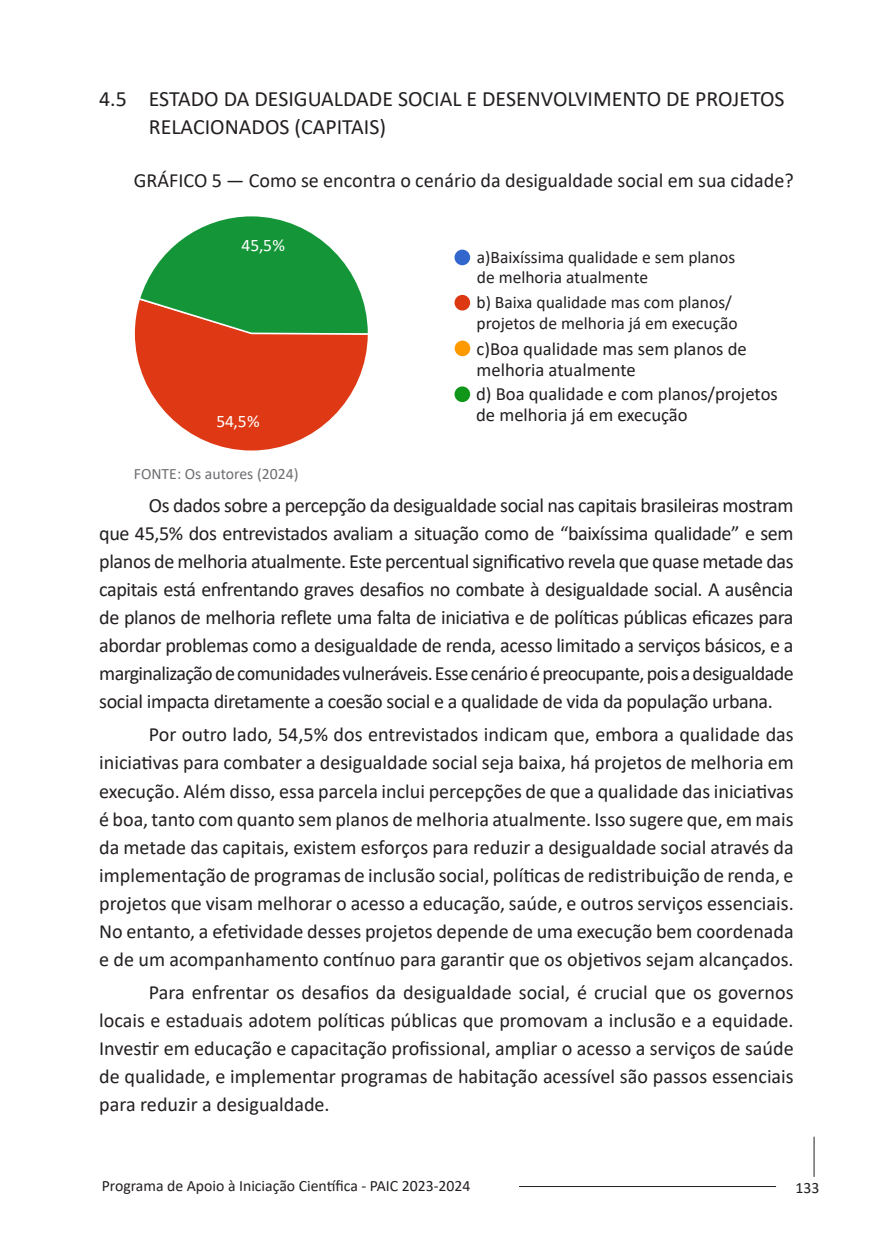
<style>
.page{position:relative;width:893px;height:1241px;background:#fff}
.page>*{position:absolute;margin:0;border:0;box-sizing:border-box;transform-origin:0 0}
.T2{font:21.88px/28px "Calibri";color:#231f20}
.PN{font:20.12px/28px "Calibri";color:#231f20;text-align:justify}
.textos_tabela{font:18.72px "Calibri";color:#231f20}
.textos_tabela-2{font:17.5px "Calibri";color:#231f20}
.textos_tabela-3{font:17.5px "Calibri";color:#fff}
.t1{font:15.75px "Calibri";color:#231f20}
.FONTE{font:15.75px "Calibri";color:#6c6d70}
</style>
<div class="page">
<hr style="left:814px;top:1136px;width:1px;height:40px;background:#231f20">
<hr style="left:519px;top:1185px;width:257px;height:1px;background:#231f20">
<svg style="left:135px;top:216px;width:233px;height:234px"></svg>
<div style="left:455px;top:340px;width:15px;height:16px;background:#f90;border-radius:50%"></div>
<div style="left:454px;top:295px;width:16px;height:15px;background:#dc3912;border-radius:50%"></div>
<div style="left:454px;top:249px;width:16px;height:16px;background:#36c;border-radius:50%"></div>
<div style="left:454px;top:386px;width:16px;height:16px;background:#109618;border-radius:50%"></div>
<p class="T2" style="left:149px;top:84px;width:637px;text-indent:-50px">4.5 ESTADO DA DESIGUALDADE SOCIAL E DESENVOLVIMENTO DE PROJETOS<br>RELACIONADOS (CAPITAIS)</p>
<p class="PN" style="left:134px;top:165px;width:661px">GRÁFICO 5 — Como se encontra o cenário da desigualdade social em sua cidade?</p>
<p class="textos_tabela-3" style="left:241px;top:233px;width:45px">45,5%</p>
<p class="textos_tabela-2" style="left:477px;top:244px;width:260px">a)Baixíssima qualidade e sem planos</p>
<p class="textos_tabela-2" style="left:477px;top:265px;width:173px">de melhoria atualmente</p>
<p class="textos_tabela-2" style="left:477px;top:290px;width:257px">b) Baixa qualidade mas com planos/</p>
<p class="textos_tabela-2" style="left:477px;top:311px;width:263px">projetos de melhoria já em execução</p>
<p class="textos_tabela" style="left:477px;top:335px;width:272px">c)Boa qualidade mas sem planos de</p>
<p class="textos_tabela" style="left:477px;top:356px;width:161px">melhoria atualmente</p>
<p class="textos_tabela" style="left:476px;top:381px;width:303px">d) Boa qualidade e com planos/projetos</p>
<p class="textos_tabela" style="left:476px;top:402px;width:213px">de melhoria já em execução</p>
<p class="textos_tabela-3" style="left:216px;top:408px;width:45px">54,5%</p>
<p class="FONTE" style="left:134px;top:463px;width:166px">FONTE: Os autores (2024)</p>
<p class="PN" style="left:99px;top:491px;width:696px;text-indent:50px">Os dados sobre a percepção da desigualdade social nas capitais brasileiras mostram que 45,5% dos entrevistados avaliam a situação como de “baixíssima qualidade” e sem planos de melhoria atualmente. Este percentual significativo revela que quase metade das capitais está enfrentando graves desafios no combate à desigualdade social. A ausência de planos de melhoria reflete uma falta de iniciativa e de políticas públicas eficazes para abordar problemas como a desigualdade de renda, acesso limitado a serviços básicos, e a marginalização de comunidades vulneráveis. Esse cenário é preocupante, pois a desigualdade social impacta diretamente a coesão social e a qualidade de vida da população urbana.</p>
<p class="PN" style="left:99px;top:720px;width:696px;text-indent:50px">Por outro lado, 54,5% dos entrevistados indicam que, embora a qualidade das iniciativas para combater a desigualdade social seja baixa, há projetos de melhoria em execução. Além disso, essa parcela inclui percepções de que a qualidade das iniciativas é boa, tanto com quanto sem planos de melhoria atualmente. Isso sugere que, em mais da metade das capitais, existem esforços para reduzir a desigualdade social através da implementação de programas de inclusão social, políticas de redistribuição de renda, e projetos que visam melhorar o acesso a educação, saúde, e outros serviços essenciais.<br>No entanto, a efetividade desses projetos depende de uma execução bem coordenada e de um acompanhamento contínuo para garantir que os objetivos sejam alcançados.</p>
<p class="PN" style="left:99px;top:977px;width:696px;text-indent:50px">Para enfrentar os desafios da desigualdade social, é crucial que os governos locais e estaduais adotem políticas públicas que promovam a inclusão e a equidade.<br>Investir em educação e capacitação profissional, ampliar o acesso a serviços de saúde de qualidade, e implementar programas de habitação acessível são passos essenciais para reduzir a desigualdade.</p>
<p class="t1" style="left:102px;top:1174px;width:370px">Programa de Apoio à Iniciação Científica - PAIC 2023-2024</p>
<p class="t1" style="left:795px;top:1176px;width:25px">133</p>
</div>
